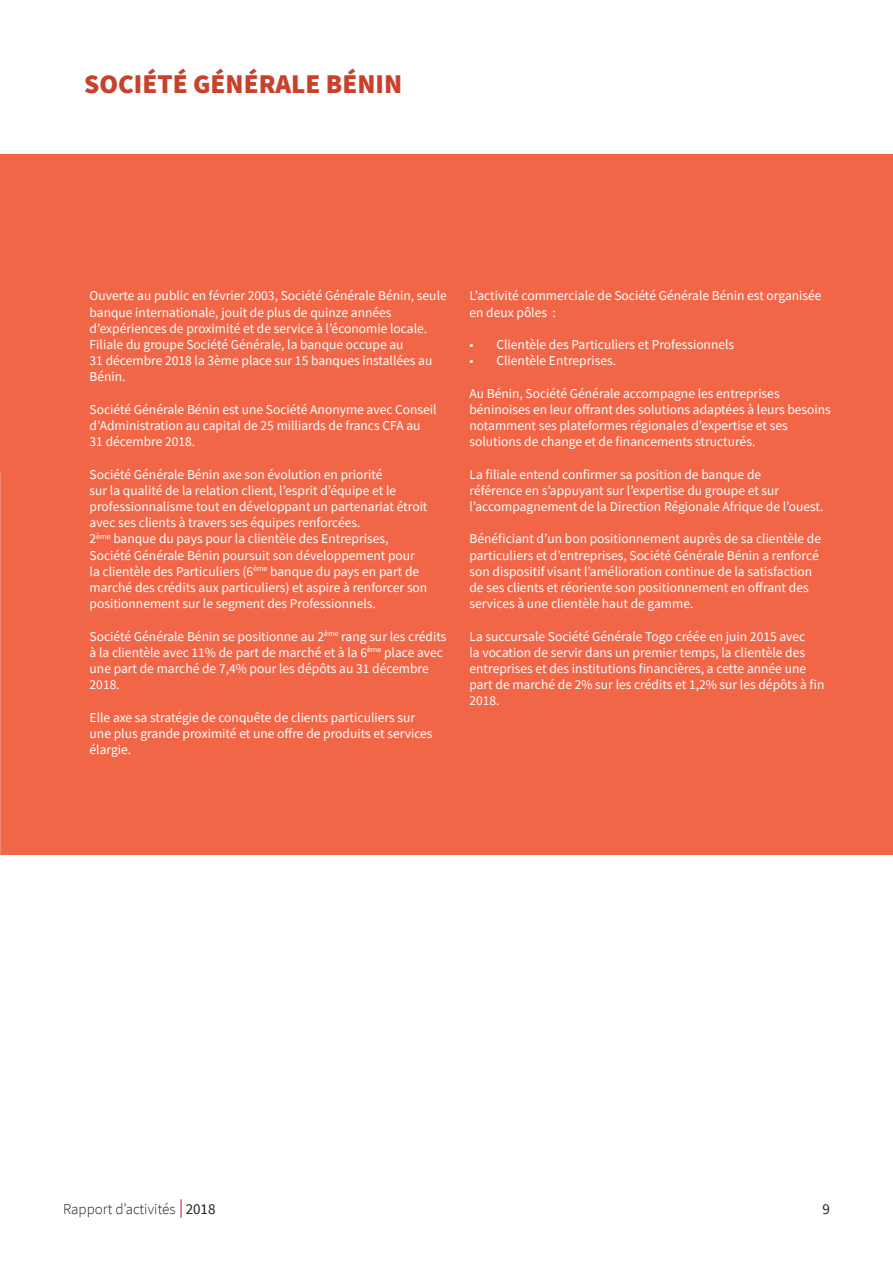
<style>
.page{position:relative;width:893px;height:1263px;background:#fff}
.page>*{position:absolute;margin:0;border:0;box-sizing:border-box;transform-origin:0 0}
.t1{font:900 27px "Source Sans Pro";color:#c9402b}
.t2{font:300 15px "Source Sans Pro";color:#231f20}
.t3{font:15px "Source Sans Pro";color:#231f20}
.t4{font:13.5px/16.2px "Source Sans Pro";color:#fff}
.s1{font-weight:400}
</style>
<div class="page">
<svg style="left:181px;top:1199px;width:1px;height:19px"></svg>
<div style="left:0;top:154px;width:893px;height:701px;background:#f26648"></div>
<p class="t1" style="left:84px;top:65px;width:320px">SOCIÉTÉ GÉNÉRALE BÉNIN</p>
<p class="t4" style="left:90px;top:288px;width:359px">Ouverte au public en février 2003, Société Générale Bénin, seule banque internationale, jouit de plus de quinze années</p>
<p class="t4" style="left:90px;top:320px;width:339px">d’expériences de proximité et de service à l’économie locale.</p>
<p class="t4" style="left:90px;top:336px;width:316px">Filiale du groupe Société Générale, la banque occupe au</p>
<p class="t4" style="left:90px;top:352px;width:344px">31 décembre 2018 la 3ème place sur 15 banques installées au<br>Bénin.</p>
<p class="t4" style="left:90px;top:401px;width:349px">Société Générale Bénin est une Société Anonyme avec Conseil d’Administration au capital de 25 milliards de francs CFA au</p>
<p class="t4" style="left:90px;top:433px;width:107px">31 décembre 2018.</p>
<p class="t4" style="left:90px;top:466px;width:339px">Société Générale Bénin axe son évolution en priorité<br>sur la qualité de la relation client, l’esprit d’équipe et le professionnalisme tout en développant un partenariat étroit avec ses clients à travers ses équipes renforcées.</p>
<p class="t4" style="left:90px;top:531px;width:300px">2<sup>ème</sup> banque du pays pour la clientèle des Entreprises,</p>
<p class="t4" style="left:90px;top:547px;width:339px">Société Générale Bénin poursuit son développement pour la clientèle des Particuliers (6<sup>ème</sup> banque du pays en part de marché des crédits aux particuliers) et aspire à renforcer son positionnement sur le segment des Professionnels.</p>
<p class="t4" style="left:90px;top:628px;width:358px">Société Générale Bénin se positionne au 2<sup>ème</sup> rang sur les crédits à la clientèle avec 11% de part de marché et à la 6<sup>ème</sup> place avec une part de marché de 7,4% pour les dépôts au 31 décembre 2018.</p>
<p class="t4" style="left:90px;top:709px;width:344px">Elle axe sa stratégie de conquête de clients particuliers sur une plus grande proximité et une offre de produits et services élargie.</p>
<p class="t4" style="left:469px;top:288px;width:354px">L’activité commerciale de Société Générale Bénin est organisée en deux pôles :</p>
<p class="t4" style="left:469px;top:336px;width:266px">• Clientèle des Particuliers et Professionnels</p>
<p class="t4" style="left:469px;top:352px;width:148px">• Clientèle Entreprises.</p>
<p class="t4" style="left:469px;top:385px;width:312px">Au Bénin, Société Générale accompagne les entreprises</p>
<p class="t4" style="left:469px;top:401px;width:363px">béninoises en leur offrant des solutions adaptées à leurs besoins notamment ses plateformes régionales d’expertise et ses solutions de change et de financements structurés.</p>
<p class="t4" style="left:469px;top:466px;width:356px">La filiale entend confirmer sa position de banque de<br>référence en s’appuyant sur l’expertise du groupe et sur l’accompagnement de la Direction Régionale Afrique de l’ouest.</p>
<p class="t4" style="left:469px;top:531px;width:353px">Bénéficiant d’un bon positionnement auprès de sa clientèle de particuliers et d’entreprises, Société Générale Bénin a renforcé son dispositif visant l’amélioration continue de la satisfaction de ses clients et réoriente son positionnement en offrant des services à une clientèle haut de gamme.</p>
<p class="t4" style="left:469px;top:628px;width:356px">La succursale Société Générale Togo créée en juin 2015 avec<br>la vocation de servir dans un premier temps, la clientèle des entreprises et des institutions financières, a cette année une part de marché de 2% sur les crédits et 1,2% sur les dépôts à fin 2018.</p>
<p class="t2" style="left:63px;top:1199px;width:154px">Rapport d’activités <span class="s1">2018</span></p>
<p class="t3" style="left:822px;top:1199px;width:9px">9</p>
</div>
